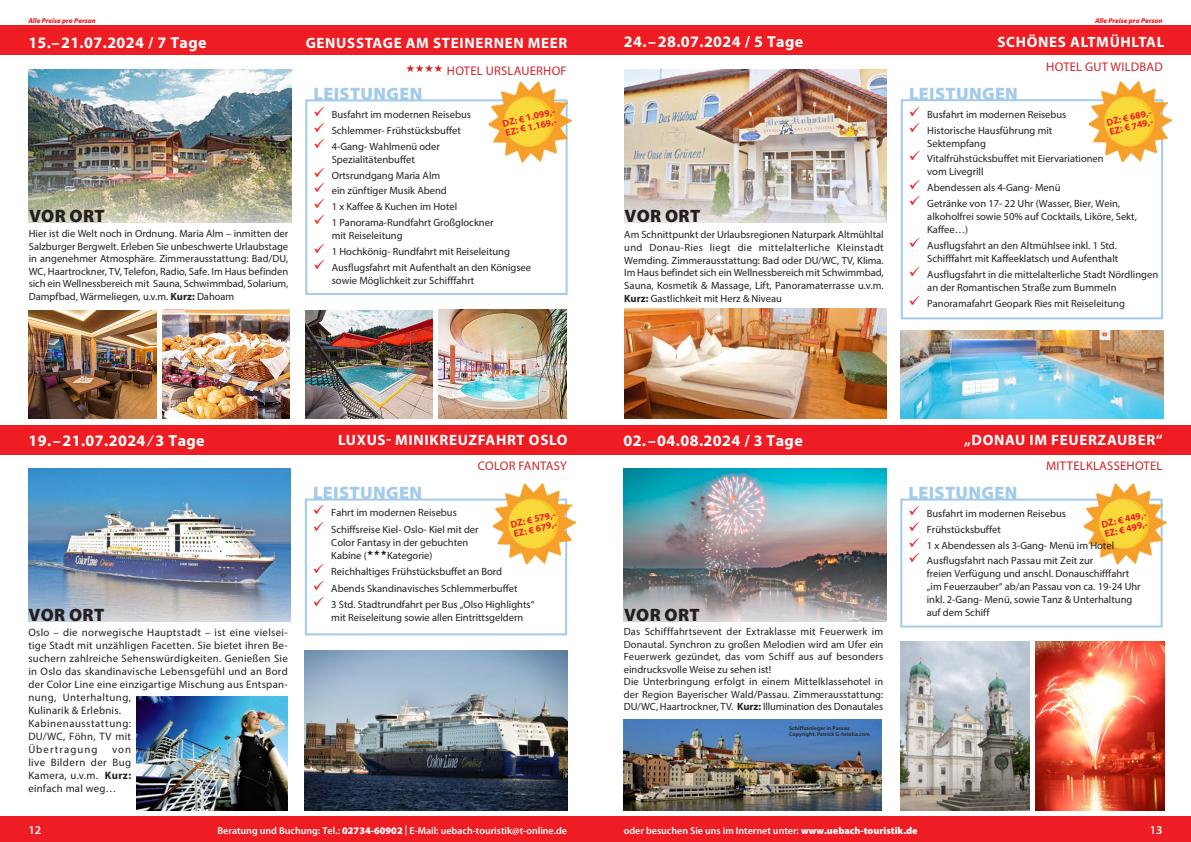
<style>
.page{position:relative;width:1191px;height:842px;background:#fff}
.page>*{position:absolute;margin:0;border:0;box-sizing:border-box;transform-origin:0 0}
.t1{font:900 18px "Myriad Pro";letter-spacing:.02em;color:#a2caeb}
.t2{font:900 18px "Myriad Pro";letter-spacing:.02em;color:#231f20}
.t3{font:700 16px "Myriad Pro";letter-spacing:.025em;color:#fff}
.t4{font:700 15px "Myriad Pro";letter-spacing:.045em;color:#fff}
.t5{font:12.6px "Myriad Pro";letter-spacing:.02em;color:#d1232a}
.t6{font:600 12px "Myriad Pro";color:#fff}
.t7{font:10.8px/13px "Myriad Pro";letter-spacing:.025em;color:#231f20}
.t8{font:10.5px/13px "Myriad Pro";color:#231f20}
.t9{font:600 10px "Myriad Pro";color:#fff}
.t10{font:700 9.7px/9.7px "Myriad Pro";color:#ee1d23}
.t11{font:italic 900 7px "Myriad Pro";color:#ee1d23}
.t12{font:600 5.5px/6px "Myriad Pro";letter-spacing:.03em;color:#231f20}
.s1{font-weight:700}
.s2{color:#ee1d23}
.s3{font-weight:900}
</style>
<div class="page">
<div style="left:0;top:816px;width:1191px;height:26px;background:#ee1d23"></div>
<div style="left:0;top:26px;width:595px;height:29px;background:#ee1d23"></div>
<div style="left:0;top:425px;width:595px;height:30px;background:#ee1d23"></div>
<div style="left:595px;top:26px;width:596px;height:29px;background:#ee1d23"></div>
<div style="left:595px;top:425px;width:596px;height:30px;background:#ee1d23"></div>
<img style="left:305px;top:650px;width:262px;height:161px">
<img style="left:28px;top:469px;width:263px;height:153px">
<div style="left:305px;top:499px;width:262px;height:136px;border:2px solid #a2caeb"></div>
<img style="left:485px;top:483px;width:92px;height:90px">
<img style="left:137px;top:696px;width:150px;height:115px">
<img style="left:624px;top:719px;width:257px;height:92px">
<img style="left:624px;top:469px;width:262px;height:153px">
<div style="left:900px;top:499px;width:262px;height:128px;border:2px solid #a2caeb"></div>
<img style="left:1075px;top:483px;width:92px;height:90px">
<img style="left:900px;top:642px;width:129px;height:169px">
<img style="left:1035px;top:642px;width:129px;height:169px">
<div style="left:900px;top:99px;width:263px;height:220px;border:2px solid #a2caeb"></div>
<img style="left:624px;top:69px;width:262px;height:154px">
<img style="left:900px;top:330px;width:263px;height:88px">
<img style="left:624px;top:309px;width:262px;height:109px">
<img style="left:29px;top:70px;width:262px;height:153px">
<div style="left:305px;top:99px;width:262px;height:196px;border:2px solid #a2caeb"></div>
<img style="left:162px;top:310px;width:128px;height:108px">
<img style="left:29px;top:310px;width:127px;height:108px">
<img style="left:438px;top:310px;width:128px;height:108px">
<img style="left:305px;top:310px;width:128px;height:108px">
<img style="left:481px;top:81px;width:91px;height:90px">
<img style="left:1081px;top:81px;width:91px;height:90px">
<p class="t11" style="left:28px;top:16px;width:69px">Alle Preise pro Person</p>
<p class="t11" style="left:1095px;top:16px;width:69px">Alle Preise pro Person</p>
<h2 class="t3" style="left:28px;top:32px;width:180px">15.–21.07.2024 / 7 Tage</h2>
<h3 class="t4" style="left:306px;top:33px;width:263px">GENUSSTAGE AM STEINERNEN MEER</h3>
<h2 class="t3" style="left:624px;top:32px;width:181px">24.–28.07.2024 / 5 Tage</h2>
<h3 class="t4" style="left:997px;top:33px;width:168px">SCHÖNES ALTMÜHLTAL</h3>
<p class="t5" style="left:447px;top:63px;width:121px">HOTEL URSLAUERHOF</p>
<p class="t5" style="left:1046px;top:59px;width:118px">HOTEL GUT WILDBAD</p>
<h1 class="t2" style="left:29px;top:204px;width:77px">VOR ORT</h1>
<p class="t8" style="left:29px;top:227px;width:261px;line-height:12.5px;text-align:justify">Hier ist die Welt noch in Ordnung. Maria Alm – inmitten der Salzburger Bergwelt. Erleben Sie unbeschwerte Urlaubstage in angenehmer Atmosphäre. Zimmerausstattung: Bad/DU, WC, Haartrockner, TV, Telefon, Radio, Safe. Im Haus befinden sich ein Wellnessbereich mit Sauna, Schwimmbad, Solarium, Dampfbad, Wärmeliegen, u.v.m. <span class="s1">Kurz:</span> Dahoam</p>
<h1 class="t1" style="left:909px;top:82px;width:110px">LEISTUNGEN</h1>
<p class="t8" style="left:908px;top:108px;width:159px"><span class="s2">✓</span> Busfahrt im modernen Reisebus</p>
<p class="t8" style="left:927px;top:123px;width:127px;text-indent:-18px"><span class="s2">✓</span> Historische Hausführung mit<br>Sektempfang</p>
<p class="t8" style="left:927px;top:152px;width:178px;text-indent:-18px"><span class="s2">✓</span> Vitalfrühstücksbuffet mit Eiervariationen vom Livegrill</p>
<p class="t8" style="left:908px;top:181px;width:153px"><span class="s2">✓</span> Abendessen als 4-Gang- Menü</p>
<p class="t8" style="left:927px;top:197px;width:211px;text-indent:-18px"><span class="s2">✓</span> Getränke von 17- 22 Uhr (Wasser, Bier, Wein, alkoholfrei sowie 50% auf Cocktails, Liköre, Sekt,<br>Kaffee…)</p>
<p class="t8" style="left:908px;top:239px;width:211px;text-align:right"><span class="s2">✓</span> Ausflugsfahrt an den Altmühlsee inkl. 1 Std.<br>Schifffahrt mit Kaffeeklatsch und Aufenthalt</p>
<p class="t8" style="left:927px;top:268px;width:232px;text-indent:-18px"><span class="s2">✓</span> Ausflugsfahrt in die mittelalterliche Stadt Nördlingen an der Romantischen Straße zum Bummeln</p>
<p class="t8" style="left:908px;top:296px;width:218px"><span class="s2">✓</span> Panoramafahrt Geopark Ries mit Reiseleitung</p>
<h1 class="t1" style="left:313px;top:82px;width:110px">LEISTUNGEN</h1>
<p class="t8" style="left:313px;top:108px;width:159px"><span class="s2">✓</span> Busfahrt im modernen Reisebus</p>
<p class="t8" style="left:313px;top:124px;width:149px"><span class="s2">✓</span> Schlemmer- Frühstücksbuffet</p>
<p class="t8" style="left:332px;top:139px;width:110px;text-indent:-18px"><span class="s2">✓</span> 4-Gang- Wahlmenü oder<br>Spezialitätenbuffet</p>
<p class="t8" style="left:313px;top:168px;width:128px"><span class="s2">✓</span> Ortsrundgang Maria Alm</p>
<p class="t8" style="left:313px;top:184px;width:135px"><span class="s2">✓</span> ein zünftiger Musik Abend</p>
<p class="t8" style="left:313px;top:200px;width:145px"><span class="s2">✓</span> 1 x Kaffee &amp; Kuchen im Hotel</p>
<p class="t8" style="left:332px;top:216px;width:163px;text-indent:-18px"><span class="s2">✓</span> 1 Panorama-Rundfahrt Großglockner mit Reiseleitung</p>
<p class="t8" style="left:313px;top:245px;width:198px"><span class="s2">✓</span> 1 Hochkönig- Rundfahrt mit Reiseleitung</p>
<p class="t8" style="left:332px;top:260px;width:201px;text-indent:-18px"><span class="s2">✓</span> Ausflugsfahrt mit Aufenthalt an den Königsee sowie Möglichkeit zur Schifffahrt</p>
<p class="t10" style="left:502px;top:118px;width:55px;rotate:-13deg">DZ: € 1.099,-<br>EZ: € 1.169,-</p>
<p class="t10" style="left:1105px;top:117px;width:47px;rotate:-13deg">DZ: € 689,-<br>EZ: € 749,-</p>
<h1 class="t2" style="left:624px;top:204px;width:77px">VOR ORT</h1>
<p class="t8" style="left:624px;top:228px;width:261px;text-align:justify">Am Schnittpunkt der Urlaubsregionen Naturpark Altmühltal und Donau-Ries liegt die mittelalterliche Kleinstadt Wemding. Zimmerausstattung: Bad oder DU/WC, TV, Klima.<br>Im Haus befindet sich ein Wellnessbereich mit Schwimmbad, Sauna, Kosmetik &amp; Massage, Lift, Panoramaterrasse u.v.m.<br><span class="s1">Kurz:</span> Gastlichkeit mit Herz &amp; Niveau</p>
<h2 class="t3" style="left:29px;top:430px;width:178px">19.–21.07.2024 / 3 Tage</h2>
<h3 class="t4" style="left:338px;top:430px;width:231px">LUXUS- MINIKREUZFAHRT OSLO</h3>
<h2 class="t3" style="left:623px;top:430px;width:181px">02.–04.08.2024 / 3 Tage</h2>
<h3 class="t4" style="left:964px;top:430px;width:200px">„DONAU IM FEUERZAUBER“</h3>
<p class="t5" style="left:478px;top:458px;width:91px">COLOR FANTASY</p>
<p class="t5" style="left:1046px;top:458px;width:118px">MITTELKLASSEHOTEL</p>
<h1 class="t2" style="left:29px;top:603px;width:77px">VOR ORT</h1>
<h1 class="t1" style="left:313px;top:480px;width:110px">LEISTUNGEN</h1>
<p class="t8" style="left:313px;top:506px;width:145px"><span class="s2">✓</span> Fahrt im modernen Reisebus</p>
<p class="t8" style="left:331px;top:523px;width:149px;text-indent:-18px"><span class="s2">✓</span> Schiffsreise Kiel- Oslo- Kiel mit der<br>Color Fantasy in der gebuchten<br>Kabine (</p>
<p class="t10" style="left:510px;top:519px;width:47px;rotate:-13deg">DZ: € 579,-<br>EZ: € 679,-</p>
<p class="t8" style="left:387px;top:549px;width:47px">Kategorie)</p>
<p class="t8" style="left:313px;top:565px;width:191px"><span class="s2">✓</span> Reichhaltiges Frühstücksbuffet an Bord</p>
<p class="t8" style="left:313px;top:581px;width:206px"><span class="s2">✓</span> Abends Skandinavisches Schlemmerbuffet</p>
<p class="t8" style="left:331px;top:598px;width:205px;text-indent:-18px"><span class="s2">✓</span> 3 Std. Stadtrundfahrt per Bus „Olso Highlights“ mit Reiseleitung sowie allen Eintrittsgeldern</p>
<h1 class="t2" style="left:624px;top:603px;width:77px">VOR ORT</h1>
<h1 class="t1" style="left:908px;top:481px;width:110px">LEISTUNGEN</h1>
<p class="t8" style="left:908px;top:507px;width:159px"><span class="s2">✓</span> Busfahrt im modernen Reisebus</p>
<p class="t8" style="left:908px;top:523px;width:94px"><span class="s2">✓</span> Frühstücksbuffet</p>
<p class="t8" style="left:908px;top:538px;width:207px"><span class="s2">✓</span> 1 x Abendessen als 3-Gang- Menü im Hotel</p>
<p class="t8" style="left:926px;top:554px;width:215px;text-indent:-18px"><span class="s2">✓</span> Ausflugsfahrt nach Passau mit Zeit zur<br>freien Verfügung und anschl. Donauschifffahrt „im Feuerzauber“ ab/an Passau von ca. 19-24 Uhr inkl. 2-Gang- Menü, sowie Tanz &amp; Unterhaltung auf dem Schiff</p>
<p class="t10" style="left:1100px;top:519px;width:47px;rotate:-13deg">DZ: € 449,-<br>EZ: € 499,-</p>
<p class="t7" style="left:28px;top:625px;width:261px">Oslo – die norwegische Hauptstadt – ist eine vielsei&shy;tige Stadt mit unzähligen Facetten. Sie bietet ihren Be&shy;suchern zahlreiche Sehenswürdigkeiten. Genießen Sie in Oslo das skandinavische Lebensgefühl und an Bord der Color Line eine einzigartige Mischung aus Entspan&shy;nung, Unterhaltung,<br>Kulinarik &amp; Erlebnis.<br>Kabinenausstattung:<br>DU/WC, Föhn, TV mit<br>Übertragung</p>
<p class="t7" style="left:28px;top:742px;width:104px;text-align:justify;text-indent:84px">von live Bildern der Bug Kamera, u.v.m. <span class="s1">Kurz: </span>einfach mal weg…</p>
<p class="t8" style="left:624px;top:625px;width:261px;line-height:12.5px">Das Schifffahrtsevent der Extraklasse mit Feuerwerk im Donautal. Synchron zu großen Melodien wird am Ufer ein Feuerwerk gezündet, das vom Schiff aus auf besonders eindrucksvolle Weise zu sehen ist!<br>Die Unterbringung erfolgt in einem Mittelklassehotel in der Region Bayerischer Wald/Passau. Zimmerausstattung:<br>DU/WC, Haartrockner, TV. <span class="s1">Kurz:</span> Illumination des Donautales</p>
<p class="t12" style="left:789px;top:724px;width:82px">Schiffsanleger in Passau<br>Copyright: Patrick G-fotolia.com</p>
<p class="t6" style="left:28px;top:822px;width:14px">12</p>
<p class="t9" style="left:217px;top:824px;width:351px">Beratung und Buchung: Tel.: <span class="s3">02734-60902</span> | E-Mail: uebach-touristik@t-online.de</p>
<p class="t9" style="left:624px;top:824px;width:295px">oder besuchen Sie uns im Internet unter: <span class="s3">www.uebach-touristik.de</span></p>
<p class="t6" style="left:1149px;top:822px;width:14px">13</p>
</div>
